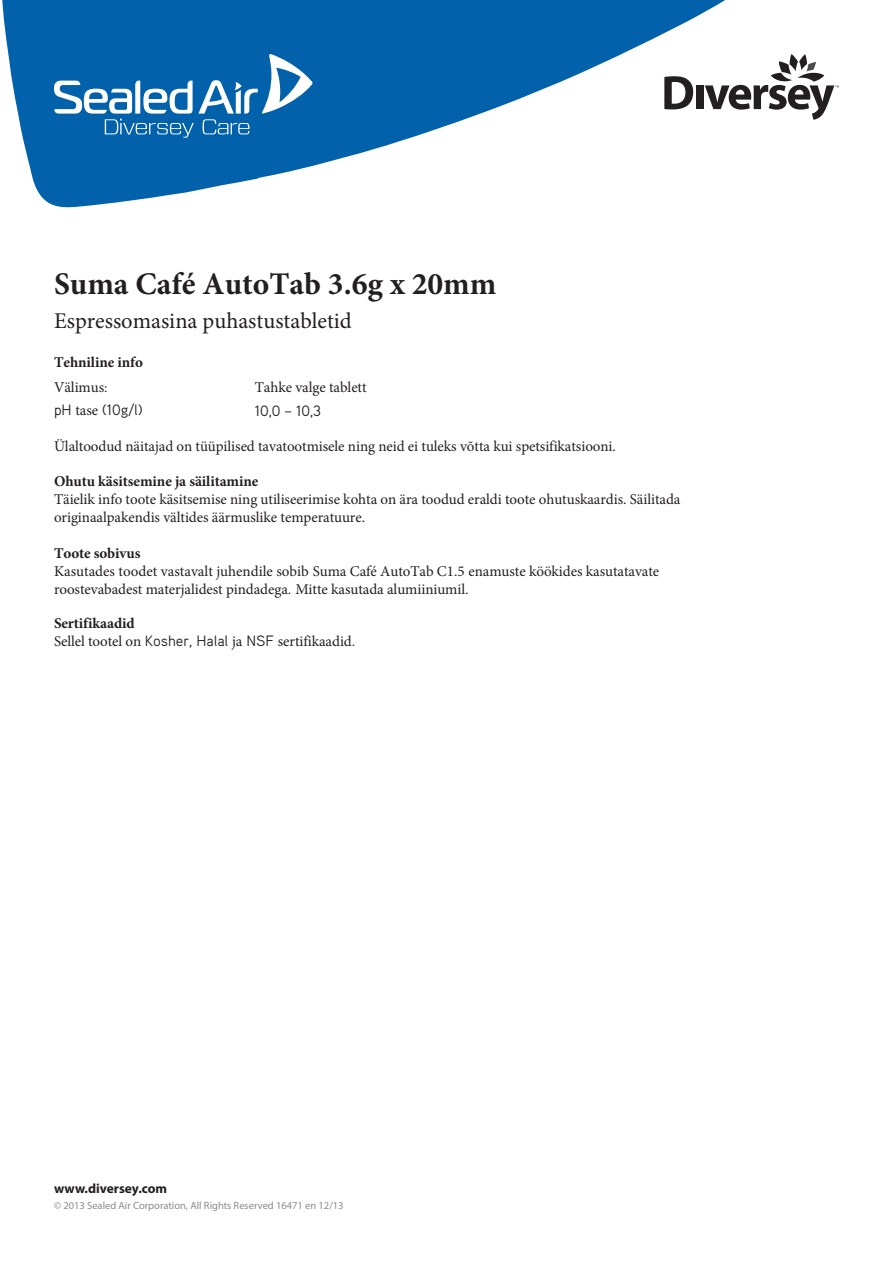
<style>
.page{position:relative;width:893px;height:1263px;background:#fff}
.page>*{position:absolute;margin:0;border:0;box-sizing:border-box;transform-origin:0 0}
.t1{font:700 31.5px "Minion Pro";color:#231f20}
.t2{font:22.5px "Minion Pro";color:#231f20}
.t3{font:15px/18.3px "Minion Pro";letter-spacing:-.005em;color:#231f20}
.t4{font:700 15px/24.9px "Minion Pro";letter-spacing:-.005em;color:#231f20}
.t5{font:15px "Aaux Pro OT";letter-spacing:-.005em;color:#231f20}
.t6{font:700 13.5px "Myriad Pro";color:#231f20}
.t7{font:10.5px "Myriad Pro";color:#8a8c8f}
.s1{font-weight:400}
.s2{font-family:"Aaux Pro OT";font-weight:400}
.s3{font-family:"Minion Pro"}
.s4{font-family:"Aaux Pro OT"}
.s5{font-weight:700}
</style>
<div class="page">
<svg style="left:2px;top:0;width:723px;height:208px;fill:#0161aa"></svg>
<svg style="left:54px;top:54px;width:259px;height:84px;background:#327fba"></svg>
<svg style="left:664px;top:76px;width:29px;height:33px"></svg>
<div style="left:696px;top:85px;width:7px;height:24px;background:#231f20"></div>
<svg style="left:705px;top:54px;width:134px;height:66px"></svg>
<h1 class="t1" style="left:54px;top:262px;width:444px">Suma Café AutoTab 3.6g x 20mm</h1>
<h2 class="t2" style="left:54px;top:305px;width:299px">Espressomasina puhastustabletid</h2>
<p class="t4" style="left:54px;top:350px;width:91px">Tehniline info<br><span class="s1">Välimus</span><span class="s2">:</span></p>
<p class="t5" style="left:54px;top:400px;width:90px">pH <span class="s3">tase</span> (10g/l)</p>
<p class="t3" style="left:255px;top:378px;width:113px">Tahke valge tablett</p>
<p class="t5" style="left:255px;top:401px;width:68px">10,0 – 10,3</p>
<p class="t3" style="left:54px;top:437px;width:563px">Ülaltoodud näitajad on tüüpilised tavatootmisele ning neid ei tuleks võtta kui spetsifikatsiooni.</p>
<p class="t4" style="left:54px;top:469px;width:206px">Ohutu käsitsemine ja säilitamine</p>
<p class="t3" style="left:54px;top:490px;width:628px">Täielik info toote käsitsemise ning utiliseerimise kohta on ära toodud eraldi toote ohutuskaardis. Säilitada originaalpakendis vältides äärmuslike temperatuure.</p>
<p class="t4" style="left:54px;top:541px;width:88px">Toote sobivus</p>
<p class="t3" style="left:54px;top:562px;width:607px">Kasutades toodet vastavalt juhendile sobib Suma Café AutoTab C1.5 enamuste köökides kasutatavate roostevabadest materjalidest pindadega<span class="s4">.</span> Mitte kasutada alumiiniumil<span class="s4">.</span></p>
<p class="t3" style="left:54px;top:614px;width:303px"><span class="s5">Sertifikaadid<br></span>Sellel tootel on <span class="s4">Kosher, Halal</span> ja <span class="s4">NSF</span> sertifikaadid<span class="s4">.</span></p>
<p class="t6" style="left:54px;top:1180px;width:115px">www.diversey.com</p>
<p class="t7" style="left:54px;top:1199px;width:291px">© 2013 Sealed Air Corporation, All Rights Reserved 16471 en 12/13</p>
</div>
